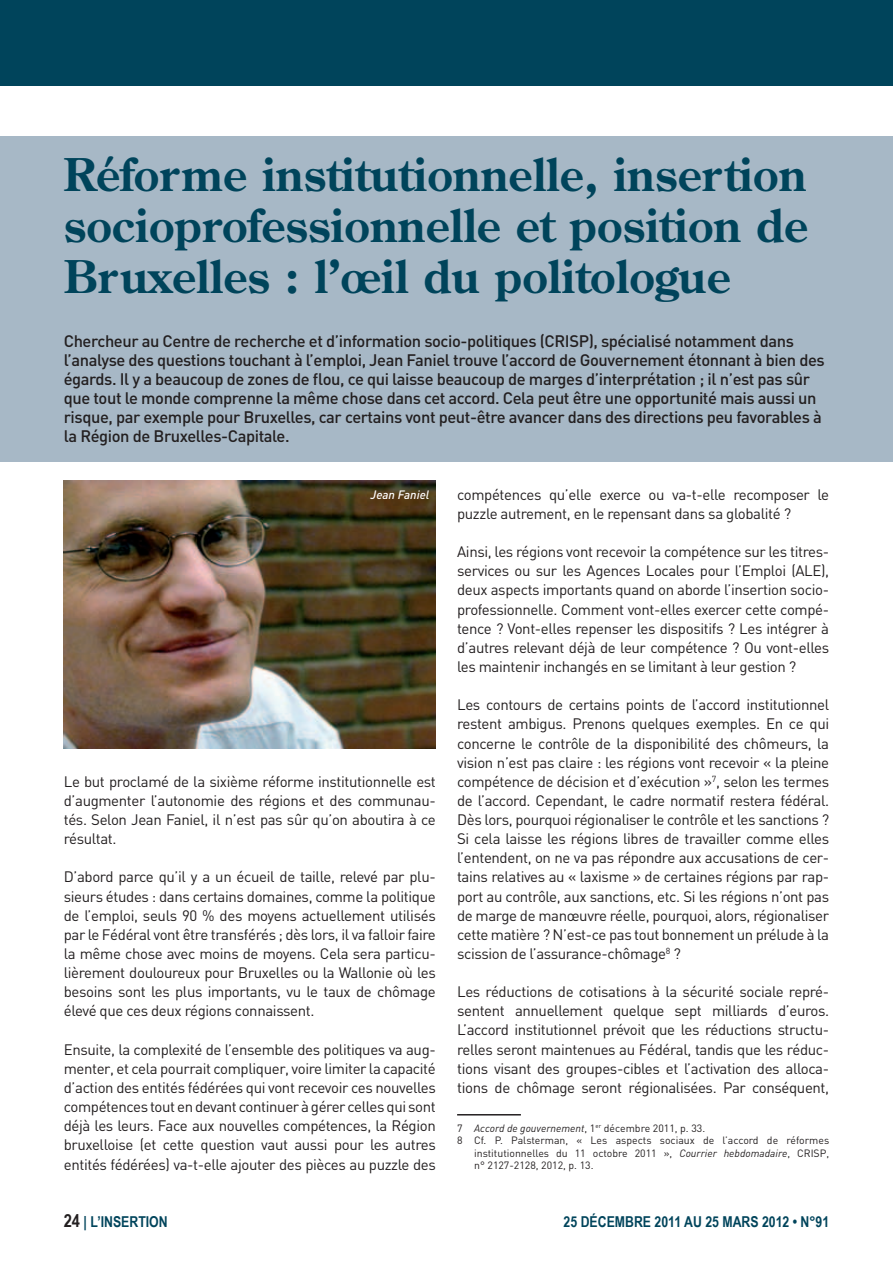
<style>
.page{position:relative;width:893px;height:1263px;background:#fff}
.page>*{position:absolute;margin:0;border:0;box-sizing:border-box;transform-origin:0 0}
.t1{font:700 45px/51px "Century Old Style";color:#00445b;text-align:justify}
.t2{font:500 16.5px/19.2px "DIN";letter-spacing:-.025em;color:#231f20}
.t3{font:15px/19.2px "DIN";letter-spacing:-.025em;color:#231f20;text-align:justify}
.t4{font:700 15px "Arial Narrow";color:#00445b}
.t5{font:italic 500 12px "DIN";color:#fff}
.t6{font:10.5px "DIN";color:#231f20}
.s1{font-style:italic}
.s2{font-size:18px;color:#231f20}
</style>
<div class="page">
<div style="left:0;top:136px;width:893px;height:325px;background:#a7b8c6"></div>
<hr style="left:457px;top:1114px;width:64px;height:1px;background:#231f20">
<img style="left:64px;top:480px;width:372px;height:268px">
<div style="left:0;top:0;width:893px;height:85px;background:#00445b"></div>
<h1 class="t1" style="left:64px;top:148px;width:746px">Réforme institutionnelle, insertion socioprofessionnelle et position de Bruxelles : l’œil du politologue</h1>
<p class="t2" style="left:64px;top:330px;width:762px">Chercheur au Centre de recherche et d’information socio-politiques (CRISP), spécialisé notamment dans l’analyse des questions touchant à l’emploi, Jean Faniel trouve l’accord de Gouvernement étonnant à bien des égards. Il y a beaucoup de zones de flou, ce qui laisse beaucoup de marges d’interprétation ; il n’est pas sûr que tout le monde comprenne la même chose dans cet accord. Cela peut être une opportunité mais aussi un risque, par exemple pour Bruxelles, car certains vont peut-être avancer dans des directions peu favorables à la Région de Bruxelles-Capitale.</p>
<p class="t5" style="left:371px;top:487px;width:60px">Jean Faniel</p>
<p class="t3" style="left:64px;top:771px;width:374px">Le but proclamé de la sixième réforme institutionnelle est d’augmenter l’autonomie des régions et des communau&shy;tés. Selon Jean Faniel, il n’est pas sûr qu’on aboutira à ce résultat.</p>
<p class="t3" style="left:64px;top:867px;width:374px">D’abord parce qu’il y a un écueil de taille, relevé par plu&shy;sieurs études : dans certains domaines, comme la politique de l’emploi, seuls 90 % des moyens actuellement utilisés par le Fédéral vont être transférés ; dès lors, il va falloir faire la même chose avec moins de moyens. Cela sera particu&shy;lièrement douloureux pour Bruxelles ou la Wallonie où les besoins sont les plus importants, vu le taux de chômage élevé que ces deux régions connaissent.</p>
<p class="t3" style="left:64px;top:1039px;width:374px">Ensuite, la complexité de l’ensemble des politiques va aug&shy;menter, et cela pourrait compliquer, voire limiter la capacité d’action des entités fédérées qui vont recevoir ces nouvelles compétences tout en devant continuer à gérer celles qui sont déjà les leurs. Face aux nouvelles compétences, la Région bruxelloise (et cette question vaut aussi pour les autres entités fédérées) va-t-elle ajouter des pièces au puzzle des</p>
<p class="t3" style="left:457px;top:484px;width:374px">compétences qu’elle exerce ou va-t-elle recomposer le puzzle autrement, en le repensant dans sa globalité ?</p>
<p class="t3" style="left:457px;top:542px;width:374px">Ainsi, les régions vont recevoir la compétence sur les titres&shy;services ou sur les Agences Locales pour l’Emploi (ALE), deux aspects importants quand on aborde l’insertion socio&shy;professionnelle. Comment vont-elles exercer cette compé&shy;tence ? Vont-elles repenser les dispositifs ? Les intégrer à d’autres relevant déjà de leur compétence ? Ou vont-elles les maintenir inchangés en se limitant à leur gestion ?</p>
<p class="t3" style="left:457px;top:695px;width:374px">Les contours de certains points de l’accord institutionnel restent ambigus. Prenons quelques exemples. En ce qui concerne le contrôle de la disponibilité des chômeurs, la vision n’est pas claire : les régions vont recevoir « la pleine compétence de décision et d’exécution »<sup>7</sup>, selon les termes de l’accord. Cependant, le cadre normatif restera fédéral.<br>Dès lors, pourquoi régionaliser le contrôle et les sanctions ?<br>Si cela laisse les régions libres de travailler comme elles l’entendent, on ne va pas répondre aux accusations de cer&shy;tains relatives au « laxisme » de certaines régions par rap&shy;port au contrôle, aux sanctions, etc. Si les régions n’ont pas de marge de manœuvre réelle, pourquoi, alors, régionaliser cette matière ? N’est-ce pas tout bonnement un prélude à la scission de l’assurance-chômage<sup>8</sup> ?</p>
<p class="t3" style="left:457px;top:982px;width:374px">Les réductions de cotisations à la sécurité sociale repré&shy;sentent annuellement quelque sept milliards d’euros.<br>L’accord institutionnel prévoit que les réductions structu&shy;relles seront maintenues au Fédéral, tandis que les réduc&shy;tions visant des groupes-cibles et l’activation des alloca&shy;tions de chômage seront régionalisées. Par conséquent,</p>
<p class="t6" style="left:457px;top:1121px;width:250px">7 <span class="s1">Accord de gouvernement</span>, 1<sup>er</sup> décembre 2011, p. 33.</p>
<p class="t6" style="left:457px;top:1134px;width:374px">8 Cf. P. Palsterman, « Les aspects sociaux de l’accord de réformes</p>
<p class="t6" style="left:474px;top:1146px;width:330px">institutionnelles du 11 octobre 2011 », <span class="s1">Courrier hebdomadaire</span>, CRIS</p>
<p class="t6" style="left:820px;top:1146px;width:11px">P,</p>
<p class="t6" style="left:474px;top:1159px;width:121px">n° 2127-2128, 2012, p. 13.</p>
<p class="t4" style="left:64px;top:1210px;width:105px"><span class="s2">24</span> | L’INSERTION</p>
<p class="t4" style="left:564px;top:1210px;width:267px">25 DÉCEMBRE 2011 AU 25 MARS 2012 • N°91</p>
</div>
